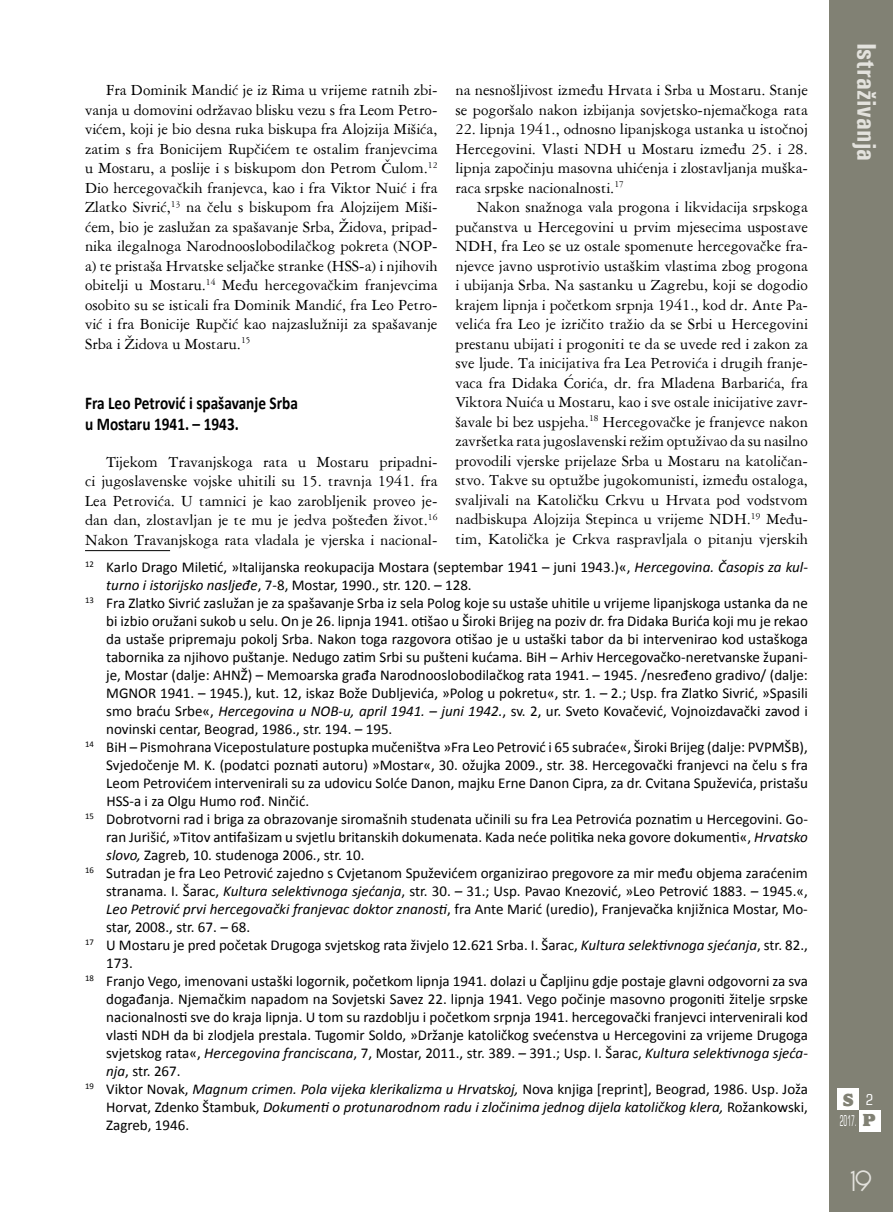
<style>
.page{position:relative;width:893px;height:1212px;background:#fff}
.page>*{position:absolute;margin:0;border:0;box-sizing:border-box;transform-origin:0 0}
.t1{font:700 condensed 27px "Univers";color:#e3e2dd}
.t2{font:27px "Andes";color:#e3e2dd}
.t3{font:700 18px/21.6px "Calibri";color:#000;scale:.85 1}
.t4{font:800 18px "Alfredo";color:#818174}
.t5{font:16.5px/19.5px "American Garamond BT";color:#000;text-align:justify}
.t6{font:15px "Calibri";color:#000}
.t7{font:italic 15px "Calibri";color:#000}
.t8{font:condensed 15px "Square 721 BT";color:#fff;scale:.5 1}
.t9{font:condensed 15px "Square 721 BT";color:#fff}
.s1{font-style:italic}
.s2{font-style:normal}
.s3{font-family:"Alfredo";font-weight:800;font-stretch:normal;font-size:18px;color:#818174}
</style>
<div class="page">
<div style="left:829px;top:0;width:64px;height:1212px;background:#818174"></div>
<div style="left:838px;top:1089px;width:21px;height:21px;background:#fff"></div>
<div style="left:859px;top:1110px;width:21px;height:21px;background:#fff"></div>
<hr style="left:85px;top:550px;width:85px;height:1px;background:#000">
<p class="t5" style="left:85px;top:80px;width:354px;text-indent:21px">Fra Dominik Mandić je iz Rima u vrijeme ratnih zbi&shy;vanja u domovini održavao blisku vezu s fra Leom Petro&shy;vićem, koji je bio desna ruka biskupa fra Alojzija Mišića, zatim s fra Bonicijem Rupčićem te ostalim franjevcima u Mostaru, a poslije i s biskupom don Petrom Čulom.<sup>12<br></sup>Dio hercegovačkih franjevca, kao i fra Viktor Nuić i fra Zlatko Sivrić,<sup>13</sup> na čelu s biskupom fra Alojzijem Miši&shy;ćem, bio je zaslužan za spašavanje Srba, Židova, pripad&shy;nika ilegalnoga Narodnooslobodilačkog pokreta (NOP&shy;a) te pristaša Hrvatske seljačke stranke (HSS-a) i njihovih obitelji u Mostaru.<sup>14</sup> Među hercegovačkim franjevcima osobito su se isticali fra Dominik Mandić, fra Leo Petro&shy;vić i fra Bonicije Rupčić kao najzaslužniji za spašavanje Srba i Židova u Mostaru.<sup>15</sup></p>
<p class="t5" style="left:455px;top:80px;width:354px">na nesnošljivost između Hrvata i Srba u Mostaru. Stanje se pogoršalo nakon izbijanja sovjetsko-njemačkoga rata</p>
<p class="t5" style="left:455px;top:119px;width:354px">22. lipnja 1941., odnosno lipanjskoga ustanka u istočnoj Hercegovini. Vlasti NDH u Mostaru između 25. i 28. lipnja započinju masovna uhićenja i zlostavljanja muška&shy;raca srpske nacionalnosti.<sup>17</sup></p>
<p class="t5" style="left:455px;top:197px;width:354px;text-indent:21px">Nakon snažnoga vala progona i likvidacija srpskoga pučanstva u Hercegovini u prvim mjesecima uspostave NDH, fra Leo se uz ostale spomenute hercegovačke fra&shy;njevce javno usprotivio ustaškim vlastima zbog progona i ubijanja Srba. Na sastanku u Zagrebu, koji se dogodio krajem lipnja i početkom srpnja 1941., kod dr. Ante Pa&shy;velića fra Leo je izričito tražio da se Srbi u Hercegovini prestanu ubijati i progoniti te da se uvede red i zakon za sve ljude. Ta inicijativa fra Lea Petrovića i drugih franje&shy;vaca fra Didaka Ćorića, dr. fra Mladena Barbarića, fra Viktora Nuića u Mostaru, kao i sve ostale inicijative zavr&shy;šavale bi bez uspjeha.<sup>18</sup> Hercegovačke je franjevce nakon završetka rata jugoslavenski režim optuživao da su nasilno provodili vjerske prijelaze Srba u Mostaru na katoličan&shy;stvo. Takve su optužbe jugokomunisti, između ostaloga, svaljivali na Katoličku Crkvu u Hrvata pod vodstvom nadbiskupa Alojzija Stepinca u vrijeme NDH.<sup>19</sup> Među&shy;tim, Katolička je Crkva raspravljala o pitanju vjerskih</p>
<p class="t6" style="left:85px;top:558px;width:724px"><sup>12</sup> Karlo Drago Miletić, »Italijanska reokupacija Mostara (septembar 1941 – juni 1943.)«, <span class="s1">Hercegovina. Časopis za kul-</span></p>
<p class="t6" style="left:106px;top:576px;width:367px"><span class="s1">turno i istorijsko nasljeđe</span>, 7-8, Mostar, 1990., str. 120. <span class="s1">–</span> 128.</p>
<p class="t6" style="left:85px;top:594px;width:724px"><sup>13</sup> Fra Zlatko Sivrić zaslužan je za spašavanje Srba iz sela Polog koje su ustaše uhitile u vrijeme lipanjskoga ustanka da ne</p>
<p class="t6" style="left:106px;top:612px;width:703px">bi izbio oružani sukob u selu. On je 26. lipnja 1941. otišao u Široki Brijeg na poziv dr. fra Didaka Burića koji mu je rekao</p>
<p class="t6" style="left:106px;top:630px;width:703px">da ustaše pripremaju pokolj Srba. Nakon toga razgovora otišao je u ustaški tabor da bi intervenirao kod ustaškoga</p>
<p class="t6" style="left:106px;top:648px;width:703px">tabornika za njihovo puštanje. Nedugo zatim Srbi su pušteni kućama. BiH – Arhiv Hercegovačko-neretvanske župani-</p>
<p class="t6" style="left:106px;top:666px;width:703px">je, Mostar (dalje: AHNŽ) – Memoarska građa Narodnooslobodilačkog rata 1941. – 1945. /nesređeno gradivo/ (dalje:</p>
<p class="t6" style="left:106px;top:684px;width:703px">MGNOR 1941. – 1945.), kut. 12, iskaz Bože Dubljevića, »Polog u pokretu«, str. 1. <span class="s1">–</span> 2.; Usp. fra Zlatko Sivrić, »Spasili</p>
<p class="t6" style="left:106px;top:702px;width:703px">smo braću Srbe«, <span class="s1">Hercegovina u NOB-u, april 1941. – juni 1942.</span>, sv. 2, ur. Sveto Kovačević, Vojnoizdavački zavod i</p>
<p class="t6" style="left:106px;top:720px;width:288px">novinski centar, Beograd, 1986., str. 194. <span class="s1">–</span> 195.</p>
<p class="t6" style="left:85px;top:738px;width:724px"><sup>14</sup> BiH – Pismohrana Vicepostulature postupka mučeništva »Fra Leo Petrović i 65 subraće«, Široki Brijeg (dalje: PVPMŠB),</p>
<p class="t6" style="left:106px;top:756px;width:703px">Svjedočenje M. K. (podatci poznati autoru) »Mostar«, 30. ožujka 2009., str. 38. Hercegovački franjevci na čelu s fra</p>
<p class="t6" style="left:106px;top:774px;width:703px">Leom Petrovićem intervenirali su za udovicu Solće Danon, majku Erne Danon Cipra, za dr. Cvitana Spuževića, pristašu</p>
<p class="t6" style="left:106px;top:792px;width:204px">HSS-a i za Olgu Humo rođ. Ninčić.</p>
<p class="t6" style="left:85px;top:810px;width:724px"><sup>15</sup> Dobrotvorni rad i briga za obrazovanje siromašnih studenata učinili su fra Lea Petrovića poznatim u Hercegovini. Go-</p>
<p class="t6" style="left:106px;top:828px;width:703px">ran Jurišić, »Titov antifašizam u svjetlu britanskih dokumenata. Kada neće politika neka govore dokumenti«, <span class="s1">Hrvatsko</span></p>
<p class="t6" style="left:106px;top:846px;width:260px"><span class="s1">slovo,</span> Zagreb, 10. studenoga 2006., str. 10.</p>
<p class="t6" style="left:85px;top:864px;width:724px"><sup>16</sup> Sutradan je fra Leo Petrović zajedno s Cvjetanom Spuževićem organizirao pregovore za mir među objema zaraćenim</p>
<p class="t6" style="left:106px;top:882px;width:703px">stranama. I. Šarac, <span class="s1">Kultura selektivnoga sjećanja</span>, str. 30. <span class="s1">–</span> 31.; Usp. Pavao Knezović, »Leo Petrović 1883. <span class="s1">–</span> 1945.«,</p>
<p class="t6" style="left:106px;top:900px;width:703px"><span class="s1">Leo Petrović prvi hercegovački franjevac doktor znanosti</span>, fra Ante Marić (uredio), Franjevačka knjižnica Mostar, Mo-</p>
<p class="t6" style="left:106px;top:918px;width:145px">star, 2008., str. 67. <span class="s1">–</span> 68.</p>
<p class="t6" style="left:85px;top:936px;width:724px"><sup>17</sup> U Mostaru je pred početak Drugoga svjetskog rata živjelo 12.621 Srba. I. Šarac, <span class="s1">Kultura selektivnoga sjećanja</span>, str. 82.,</p>
<p class="t6" style="left:106px;top:954px;width:28px">173.</p>
<p class="t6" style="left:85px;top:972px;width:724px"><sup>18</sup> Franjo Vego, imenovani ustaški logornik, početkom lipnja 1941. dolazi u Čapljinu gdje postaje glavni odgovorni za sva</p>
<p class="t6" style="left:106px;top:990px;width:703px">događanja. Njemačkim napadom na Sovjetski Savez 22. lipnja 1941. Vego počinje masovno progoniti žitelje srpske</p>
<p class="t6" style="left:106px;top:1008px;width:703px">nacionalnosti sve do kraja lipnja. U tom su razdoblju i početkom srpnja 1941. hercegovački franjevci intervenirali kod</p>
<p class="t6" style="left:106px;top:1026px;width:703px">vlasti NDH da bi zlodjela prestala. Tugomir Soldo, »Držanje katoličkog svećenstva u Hercegovini za vrijeme Drugoga</p>
<p class="t6" style="left:106px;top:1044px;width:703px">svjetskog rata«, <span class="s1">Hercegovina franciscana</span>, 7, Mostar, 2011., str. 389. <span class="s1">–</span> 391.; Usp. I. Šarac, <span class="s1">Kultura selektivnoga sjeća-</span></p>
<p class="t6" style="left:106px;top:1062px;width:76px"><span class="s1">nja</span>, str. 267.</p>
<p class="t6" style="left:85px;top:1080px;width:724px"><sup>19</sup> Viktor Novak, <span class="s1">Magnum crimen. Pola vijeka klerikalizma u Hrvatskoj,</span> Nova knjiga [reprint], Beograd, 1986. Usp. Joža</p>
<p class="t7" style="left:106px;top:1098px;width:703px"><span class="s2">Horvat, Zdenko Štambuk,</span> Dokumenti o protunarodnom radu i zločinima jednog dijela katoličkog klera, <span class="s2">Rožankowski,</span></p>
<p class="t6" style="left:106px;top:1116px;width:84px">Zagreb, 1946.</p>
<p class="t3" style="left:85px;top:391px;width:252px">Fra Leo Petrović i spašavanje Srba u Mostaru 1941. – 1943.</p>
<p class="t5" style="left:85px;top:452px;width:354px;text-indent:21px">Tijekom Travanjskoga rata u Mostaru pripadni&shy;ci jugoslavenske vojske uhitili su 15. travnja 1941. fra Lea Petrovića. U tamnici je kao zarobljenik proveo je&shy;dan dan, zlostavljan je te mu je jedva pošteđen život.<sup>16<br></sup>Nakon Travanjskoga rata vladala je vjerska i nacional-</p>
<h1 class="t1" style="left:883px;top:43px;width:120px;rotate:90deg">Istraživanja</h1>
<p class="t4" style="left:843px;top:1090px;width:12px">S</p>
<p class="t8" style="left:840px;top:1112px;width:73px">2017. <span class="s3">p</span></p>
<p class="t9" style="left:866px;top:1090px;width:9px">2</p>
<h1 class="t2" style="left:850px;top:1169px;width:23px">19</h1>
</div>
